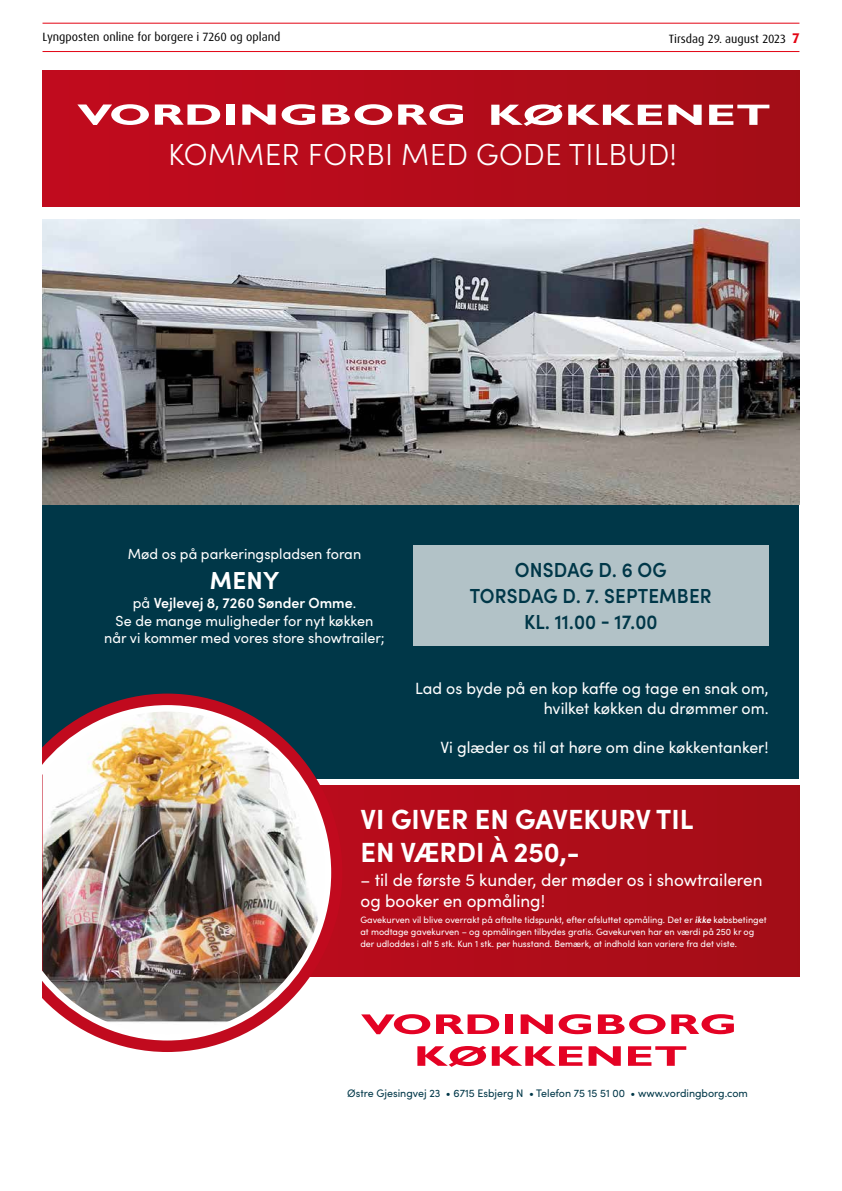
<style>
.page{position:relative;width:842px;height:1191px;background:#fff}
.page>*{position:absolute;margin:0;border:0;box-sizing:border-box;transform-origin:0 0}
.t1{font:300 30.4px "Sofia Pro";letter-spacing:.01em;color:#fff}
.t2{font:700 27.7px/33.3px "Sofia Pro";color:#fff}
.t3{font:700 24.6px "Sofia Pro";color:#fff}
.t4{font:600 20.3px/25.8px "Sofia Pro";letter-spacing:.01em;color:#003748;text-align:center;scale:.92 1}
.t5{font:17.5px/21px "Sofia Pro";color:#fff}
.t6{font:16.3px/19.5px "Sofia Pro";color:#fff;text-align:right}
.t7{font:14.6px/17.6px "Sofia Pro";color:#fff;text-align:center}
.t8{font:12px "Dax Pro";color:#000}
.t9{font:10.9px "Sofia Pro";color:#003748}
.t10{font:9.3px/12.3px "Sofia Pro";color:#fff}
.s1{font-weight:700;font-size:14px;color:#e30312}
.s2{font-weight:600}
.s3{font-weight:600;font-style:italic}
</style>
<div class="page">
<hr style="left:43px;top:23px;width:756px;height:1px;background:#e30312">
<hr style="left:43px;top:51px;width:756px;height:1px;background:#e30312">
<div style="left:43px;top:505px;width:756px;height:273px;background:#003748"></div>
<img style="left:43px;top:219px;width:756px;height:286px">
<div style="left:43px;top:785px;width:756px;height:191px;background:#ae0d19"></div>
<div style="left:43px;top:71px;width:756px;height:135px;background:linear-gradient(to right,#c30b1e,#a40d17)"></div>
<svg style="left:104px;top:693px;width:238px;height:359px"></svg>
<img style="left:43px;top:705px;width:288px;height:335px">
<svg style="left:361px;top:1014px;width:69px;height:20px"></svg>
<svg style="left:436px;top:1014px;width:63px;height:20px"></svg>
<div style="left:505px;top:1014px;width:8px;height:20px;background:#e40224"></div>
<svg style="left:521px;top:1014px;width:32px;height:20px"></svg>
<svg style="left:559px;top:1014px;width:32px;height:20px"></svg>
<svg style="left:598px;top:1014px;width:67px;height:20px"></svg>
<svg style="left:671px;top:1014px;width:63px;height:20px"></svg>
<svg style="left:417px;top:1046px;width:69px;height:20px"></svg>
<svg style="left:492px;top:1046px;width:90px;height:19px"></svg>
<svg style="left:589px;top:1046px;width:32px;height:19px"></svg>
<svg style="left:628px;top:1046px;width:58px;height:19px"></svg>
<div style="left:413px;top:545px;width:355px;height:101px;background:#b2c2c7"></div>
<svg style="left:77px;top:104px;width:72px;height:21px"></svg>
<svg style="left:155px;top:104px;width:65px;height:21px"></svg>
<div style="left:226px;top:104px;width:9px;height:21px;background:#fff"></div>
<svg style="left:242px;top:104px;width:34px;height:21px"></svg>
<svg style="left:282px;top:104px;width:33px;height:21px"></svg>
<svg style="left:322px;top:104px;width:70px;height:21px"></svg>
<svg style="left:398px;top:104px;width:65px;height:21px"></svg>
<svg style="left:491px;top:104px;width:71px;height:22px"></svg>
<svg style="left:568px;top:105px;width:94px;height:20px"></svg>
<svg style="left:668px;top:105px;width:34px;height:20px"></svg>
<svg style="left:709px;top:105px;width:60px;height:20px"></svg>
<p class="t8" style="left:43px;top:29px;width:239px">Lyngposten online for borgere i 7260 og opland</p>
<p class="t8" style="left:669px;top:31px;width:132px">Tirsdag 29. august 2023 <span class="s1">7</span></p>
<h1 class="t1" style="left:168px;top:133px;width:510px">KOMMER FORBI MED GODE TILBUD!</h1>
<h3 class="t7" style="left:128px;top:544px;width:235px">Mød os på parkeringspladsen foran</h3>
<h3 class="t3" style="left:210px;top:561px;width:71px">MENY</h3>
<h3 class="t7" style="left:104px;top:593px;width:282px">på <span class="s2">Vejlevej 8, 7260 Sønder Omme</span>.<br>Se de mange muligheder for nyt køkken når vi kommer med vores store showtrailer;</h3>
<h3 class="t4" style="left:470px;top:556px;width:264px">ONSDAG D. 6 OG<br>TORSDAG D. 7. SEPTEMBER<br>KL. 11.00 - 17.00</h3>
<h3 class="t6" style="left:415px;top:677px;width:355px">Lad os byde på en kop kaffe og tage en snak om, hvilket køkken du drømmer om.</h3>
<h3 class="t6" style="left:440px;top:736px;width:330px">Vi glæder os til at høre om dine køkkentanker!</h3>
<h2 class="t2" style="left:360px;top:800px;width:334px">VI GIVER EN GAVEKURV TIL<br>EN VÆRDI À 250,-</h2>
<h3 class="t5" style="left:360px;top:868px;width:404px">– til de første 5 kunder, der møder os i showtraileren og booker en opmåling!</h3>
<p class="t10" style="left:360px;top:912px;width:408px">Gavekurven vil blive overrakt på aftalte tidspunkt, efter afsluttet opmåling. Det er <span class="s3">ikke</span> købsbetinget at modtage gavekurven – og opmålingen tilbydes gratis. Gavekurven har en værdi på 250 kr og der udloddes i alt 5 stk. Kun 1 stk. per husstand. Bemærk, at indhold kan variere fra det viste.</p>
<p class="t9" style="left:347px;top:1085px;width:402px">Østre Gjesingvej 23 • 6715 Esbjerg N • Telefon 75 15 51 00 • www.vordingborg.com</p>
</div>
